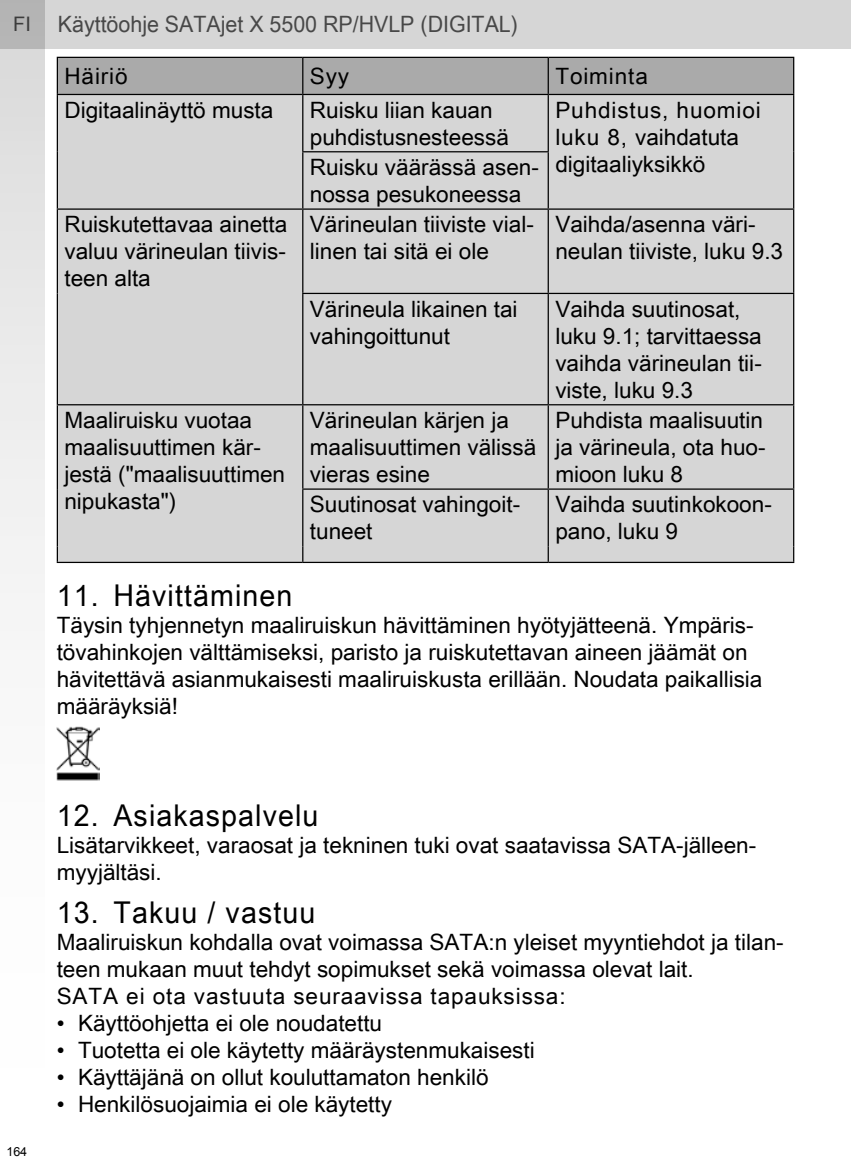
<style>
.page{position:relative;width:851px;height:1170px;background:#fff}
.page>*{position:absolute;margin:0;border:0;box-sizing:border-box;transform-origin:0 0}
.t1{font:30px "Arial Unicode MS";letter-spacing:.04em;color:#000;scale:.95 1}
.t2{font:22.5px/27px "Arial Unicode MS";color:#000}
.t3{font:22.5px/27px "Arial Unicode MS";letter-spacing:.04em;color:#000}
.t4{font:22.5px "Arial Unicode MS";color:#484848;scale:.95 1}
.t5{font:12.5px "Arial";color:#000}
.s1{font-size:20px}
</style>
<div class="page">
<div style="left:0;top:0;width:850px;height:49px;background:#d6d6d6"></div>
<svg style="left:0;top:0;width:44px;height:593px"></svg>
<div style="left:58px;top:58px;width:735px;height:36px;background:#aaa"></div>
<div style="left:58px;top:95px;width:735px;height:466px;background:#d6d6d6"></div>
<svg style="left:57px;top:546px;width:1px;height:15px"></svg>
<svg style="left:302px;top:546px;width:1px;height:15px"></svg>
<svg style="left:547px;top:546px;width:1px;height:15px"></svg>
<svg style="left:793px;top:546px;width:1px;height:15px"></svg>
<hr style="left:57px;top:561px;width:246px;height:2px;background:#000">
<hr style="left:303px;top:561px;width:245px;height:2px;background:#000">
<hr style="left:548px;top:561px;width:246px;height:2px;background:#000">
<hr style="left:57px;top:57px;width:246px;height:1px;background:#000">
<hr style="left:57px;top:58px;width:1px;height:36px;background:#000">
<hr style="left:303px;top:57px;width:245px;height:1px;background:#000">
<hr style="left:302px;top:58px;width:1px;height:36px;background:#000">
<hr style="left:548px;top:57px;width:246px;height:1px;background:#000">
<hr style="left:547px;top:58px;width:1px;height:36px;background:#000">
<hr style="left:793px;top:58px;width:1px;height:36px;background:#000">
<hr style="left:57px;top:94px;width:246px;height:1px;background:#000">
<hr style="left:303px;top:94px;width:245px;height:1px;background:#000">
<hr style="left:548px;top:94px;width:246px;height:1px;background:#000">
<hr style="left:547px;top:95px;width:1px;height:56px;background:#000">
<hr style="left:793px;top:95px;width:1px;height:57px;background:#000">
<hr style="left:302px;top:151px;width:246px;height:1px;background:#000">
<hr style="left:547px;top:152px;width:1px;height:56px;background:#000">
<hr style="left:793px;top:152px;width:1px;height:56px;background:#000">
<hr style="left:57px;top:95px;width:1px;height:57px;background:#000">
<hr style="left:302px;top:95px;width:1px;height:56px;background:#000">
<hr style="left:57px;top:152px;width:1px;height:56px;background:#000">
<hr style="left:302px;top:152px;width:1px;height:56px;background:#000">
<hr style="left:303px;top:208px;width:245px;height:2px;background:#000">
<hr style="left:548px;top:208px;width:246px;height:2px;background:#000">
<hr style="left:547px;top:210px;width:1px;height:83px;background:#000">
<hr style="left:793px;top:210px;width:1px;height:83px;background:#000">
<hr style="left:302px;top:293px;width:246px;height:1px;background:#000">
<hr style="left:548px;top:293px;width:246px;height:1px;background:#000">
<hr style="left:547px;top:294px;width:1px;height:110px;background:#000">
<hr style="left:793px;top:294px;width:1px;height:110px;background:#000">
<hr style="left:57px;top:208px;width:246px;height:2px;background:#000">
<hr style="left:57px;top:210px;width:1px;height:83px;background:#000">
<hr style="left:302px;top:210px;width:1px;height:83px;background:#000">
<hr style="left:57px;top:293px;width:1px;height:111px;background:#000">
<hr style="left:302px;top:294px;width:1px;height:110px;background:#000">
<hr style="left:303px;top:404px;width:245px;height:1px;background:#000">
<hr style="left:548px;top:404px;width:246px;height:1px;background:#000">
<hr style="left:547px;top:405px;width:1px;height:83px;background:#000">
<hr style="left:793px;top:405px;width:1px;height:83px;background:#000">
<hr style="left:302px;top:488px;width:246px;height:1px;background:#000">
<hr style="left:548px;top:488px;width:246px;height:1px;background:#000">
<hr style="left:547px;top:489px;width:1px;height:57px;background:#000">
<hr style="left:793px;top:489px;width:1px;height:57px;background:#000">
<hr style="left:57px;top:404px;width:246px;height:1px;background:#000">
<hr style="left:57px;top:405px;width:1px;height:84px;background:#000">
<hr style="left:302px;top:405px;width:1px;height:83px;background:#000">
<hr style="left:57px;top:489px;width:1px;height:57px;background:#000">
<hr style="left:302px;top:489px;width:1px;height:57px;background:#000">
<img style="left:57px;top:726px;width:42px;height:55px">
<p class="t4" style="left:13px;top:8px;width:532px"><span class="s1">FI</span> Käyttöohje SATAjet X 5500 RP/HVLP (DIGITAL)</p>
<p class="t2" style="left:64px;top:62px;width:65px">Häiriö</p>
<p class="t2" style="left:310px;top:62px;width:41px">Syy</p>
<p class="t3" style="left:555px;top:62px;width:94px">Toiminta</p>
<p class="t2" style="left:64px;top:96px;width:210px">Digitaalinäyttö musta</p>
<p class="t2" style="left:310px;top:96px;width:200px">Ruisku liian kauan puhdistusnesteessä</p>
<p class="t3" style="left:555px;top:96px;width:207px">Puhdistus, huomioi luku 8, vaihdatuta</p>
<p class="t2" style="left:310px;top:153px;width:397px">Ruisku väärässä asen- digitaaliyksikkö nossa pesukoneessa</p>
<p class="t2" style="left:64px;top:210px;width:224px;text-align:justify">Ruiskutettavaa ainetta valuu värineulan tiivis&shy;teen alta</p>
<p class="t2" style="left:310px;top:210px;width:225px">Värineulan tiiviste vial&shy;linen tai sitä ei ole</p>
<p class="t2" style="left:555px;top:210px;width:229px">Vaihda/asenna väri&shy;neulan tiiviste, luku 9.3</p>
<p class="t2" style="left:310px;top:295px;width:209px">Värineula likainen tai vahingoittunut</p>
<p class="t2" style="left:555px;top:295px;width:208px">Vaihda suutinosat, luku 9.1; tarvittaessa vaihda värineulan tii&shy;viste, luku 9.3</p>
<p class="t2" style="left:64px;top:406px;width:222px">Maaliruisku vuotaa maalisuuttimen kär&shy;jestä ("maalisuuttimen nipukasta")</p>
<p class="t2" style="left:310px;top:406px;width:228px">Värineulan kärjen ja maalisuuttimen välissä vieras esine</p>
<p class="t2" style="left:555px;top:406px;width:212px;text-align:justify">Puhdista maalisuutin ja värineula, ota huo&shy;mioon luku 8</p>
<p class="t2" style="left:310px;top:490px;width:212px">Suutinosat vahingoit&shy;tuneet</p>
<p class="t2" style="left:555px;top:490px;width:218px">Vaihda suutinkokoon&shy;pano, luku 9</p>
<h1 class="t1" style="left:57px;top:573px;width:249px">11. Hävittäminen</h1>
<p class="t2" style="left:57px;top:611px;width:707px">Täysin tyhjennetyn maaliruiskun hävittäminen hyötyjätteenä. Ympäris&shy;tövahinkojen välttämiseksi, paristo ja ruiskutettavan aineen jäämät on hävitettävä asianmukaisesti maaliruiskusta erillään. Noudata paikallisia määräyksiä!</p>
<p class="t5" style="left:6px;top:1143px;width:22px">164</p>
<h1 class="t1" style="left:57px;top:793px;width:277px">12. Asiakaspalvelu</h1>
<p class="t2" style="left:57px;top:831px;width:701px">Lisätarvikkeet, varaosat ja tekninen tuki ovat saatavissa SATA-jälleen&shy;myyjältäsi.</p>
<h1 class="t1" style="left:57px;top:890px;width:274px">13. Takuu / vastuu</h1>
<p class="t2" style="left:57px;top:928px;width:728px">Maaliruiskun kohdalla ovat voimassa SATA:n yleiset myyntiehdot ja tilan&shy;teen mukaan muut tehdyt sopimukset sekä voimassa olevat lait.<br>SATA ei ota vastuuta seuraavissa tapauksissa:</p>
<p class="t2" style="left:57px;top:1009px;width:327px">• Käyttöohjetta ei ole noudatettu</p>
<p class="t2" style="left:57px;top:1036px;width:479px">• Tuotetta ei ole käytetty määräystenmukaisesti</p>
<p class="t2" style="left:57px;top:1063px;width:433px">• Käyttäjänä on ollut kouluttamaton henkilö</p>
<p class="t2" style="left:57px;top:1090px;width:337px">• Henkilösuojaimia ei ole käytetty</p>
</div>
